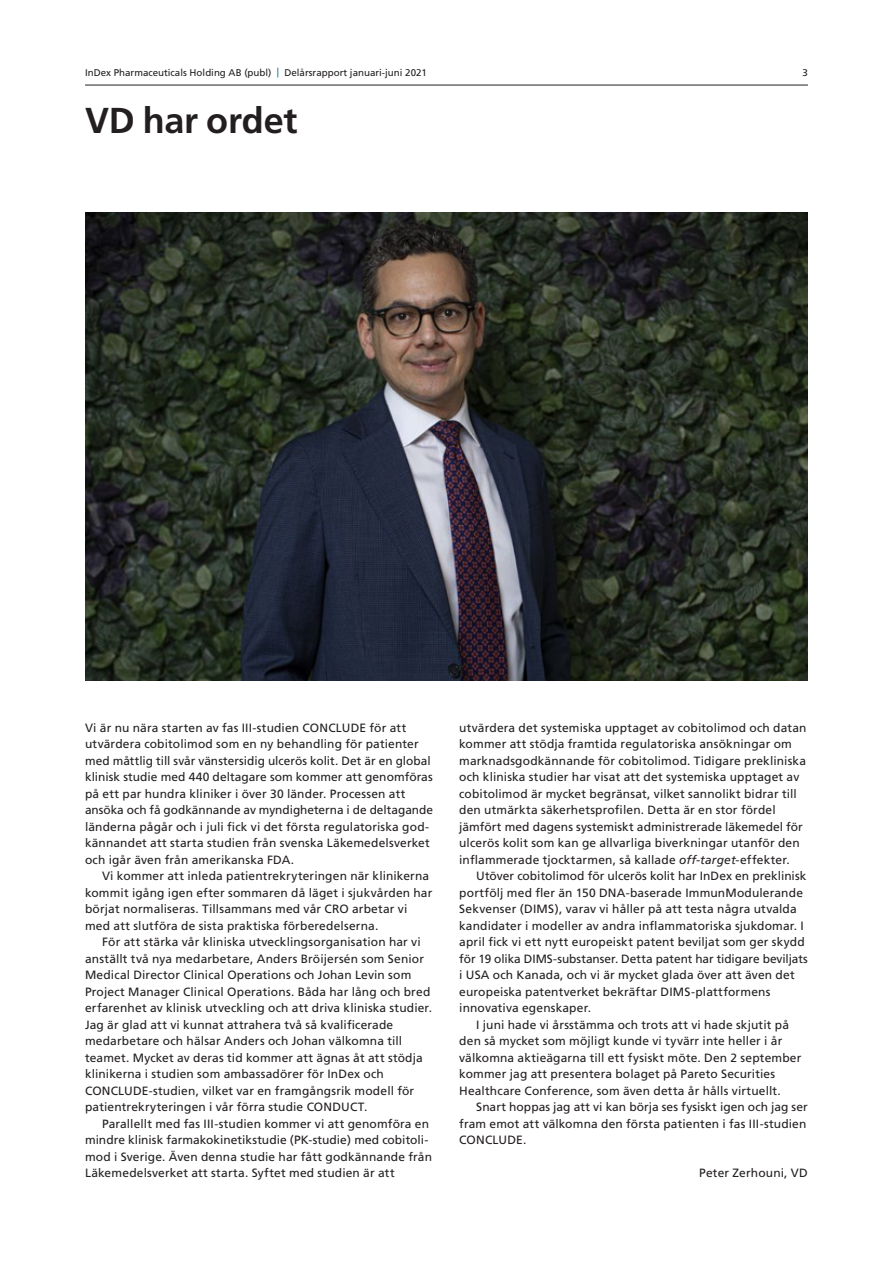
<style>
.page{position:relative;width:893px;height:1263px;background:#fff}
.page>*{position:absolute;margin:0;border:0;box-sizing:border-box;transform-origin:0 0}
.t1{font:700 36px "Frutiger";letter-spacing:-.005em;color:#231f20}
.t2{font:12px/16.5px "Frutiger";letter-spacing:.01em;color:#231f20}
.t3{font:9.75px "Frutiger";color:#231f20}
.s1{color:#007d8c}
.s2{font-style:italic}
</style>
<div class="page">
<hr style="left:85px;top:85px;width:723px;height:1px;background:#231f20">
<img style="left:85px;top:213px;width:723px;height:467px">
<p class="t3" style="left:85px;top:67px;width:343px">InDex Pharmaceuticals Holding AB (publ) <span class="s1">|</span> Delårsrapport januari-juni 2021</p>
<p class="t3" style="left:802px;top:67px;width:7px">3</p>
<h1 class="t1" style="left:85px;top:100px;width:214px">VD har ordet</h1>
<p class="t2" style="left:85px;top:719px;width:350px">Vi är nu nära starten av fas III-studien CONCLUDE för att utvärdera cobitolimod som en ny behandling för patienter med måttlig till svår vänstersidig ulcerös kolit. Det är en global klinisk studie med 440 deltagare som kommer att genomföras på ett par hundra kliniker i över 30 länder. Processen att ansöka och få godkännande av myndigheterna i de deltagande länderna pågår och i juli fick vi det första regulatoriska god&shy;kännandet att starta studien från svenska Läkemedelsverket och igår även från amerikanska FDA.</p>
<p class="t2" style="left:85px;top:868px;width:349px;text-indent:17px">Vi kommer att inleda patientrekryteringen när klinikerna kommit igång igen efter sommaren då läget i sjukvården har börjat normaliseras. Tillsammans med vår CRO arbetar vi med att slutföra de sista praktiska förberedelserna.</p>
<p class="t2" style="left:85px;top:934px;width:348px;text-indent:17px">För att stärka vår kliniska utvecklingsorganisation har vi anställt två nya medarbetare, Anders Bröijersén som Senior Medical Director Clinical Operations och Johan Levin som Project Manager Clinical Operations. Båda har lång och bred erfarenhet av klinisk utveckling och att driva kliniska studier.<br>Jag är glad att vi kunnat attrahera två så kvalificerade medarbetare och hälsar Anders och Johan välkomna till teamet. Mycket av deras tid kommer att ägnas åt att stödja klinikerna i studien som ambassadörer för InDex och CONCLUDE-studien, vilket var en framgångsrik modell för patientrekryteringen i vår förra studie CONDUCT.</p>
<p class="t2" style="left:85px;top:1115px;width:349px;text-indent:17px">Parallellt med fas III-studien kommer vi att genomföra en mindre klinisk farmakokinetikstudie (PK-studie) med cobitoli&shy;mod i Sverige. Även denna studie har fått godkännande från Läkemedelsverket att starta. Syftet med studien är att</p>
<p class="t2" style="left:459px;top:719px;width:349px">utvärdera det systemiska upptaget av cobitolimod och datan kommer att stödja framtida regulatoriska ansökningar om marknadsgodkännande för cobitolimod. Tidigare prekliniska och kliniska studier har visat att det systemiska upptaget av cobitolimod är mycket begränsat, vilket sannolikt bidrar till den utmärkta säkerhetsprofilen. Detta är en stor fördel jämfört med dagens systemiskt administrerade läkemedel för ulcerös kolit som kan ge allvarliga biverkningar utanför den inflammerade tjocktarmen, så kallade <span class="s2">off-target</span>-effekter.</p>
<p class="t2" style="left:476px;top:868px;width:332px">Utöver cobitolimod för ulcerös kolit har InDex en preklinisk</p>
<p class="t2" style="left:459px;top:884px;width:345px">portfölj med fler än 150 DNA-baserade ImmunModulerande</p>
<p class="t2" style="left:459px;top:901px;width:339px">Sekvenser (DIMS), varav vi håller på att testa några utvalda</p>
<p class="t2" style="left:459px;top:917px;width:346px">kandidater i modeller av andra inflammatoriska sjukdomar. I</p>
<p class="t2" style="left:459px;top:934px;width:347px">april fick vi ett nytt europeiskt patent beviljat som ger skydd</p>
<p class="t2" style="left:459px;top:950px;width:350px">för 19 olika DIMS-substanser. Detta patent har tidigare beviljats</p>
<p class="t2" style="left:459px;top:967px;width:337px">i USA och Kanada, och vi är mycket glada över att även det</p>
<p class="t2" style="left:459px;top:983px;width:313px">europeiska patentverket bekräftar DIMS-plattformens</p>
<p class="t2" style="left:459px;top:1000px;width:133px">innovativa egenskaper.</p>
<p class="t2" style="left:476px;top:1016px;width:314px">I juni hade vi årsstämma och trots att vi hade skjutit på</p>
<p class="t2" style="left:459px;top:1033px;width:325px">den så mycket som möjligt kunde vi tyvärr inte heller i år</p>
<p class="t2" style="left:459px;top:1049px;width:344px">välkomna aktieägarna till ett fysiskt möte. Den 2 september</p>
<p class="t2" style="left:459px;top:1066px;width:317px">kommer jag att presentera bolaget på Pareto Securities</p>
<p class="t2" style="left:459px;top:1082px;width:323px">Healthcare Conference, som även detta år hålls virtuellt.</p>
<p class="t2" style="left:476px;top:1099px;width:333px">Snart hoppas jag att vi kan börja ses fysiskt igen och jag ser</p>
<p class="t2" style="left:459px;top:1115px;width:349px">fram emot att välkomna den första patienten i fas III-studien</p>
<p class="t2" style="left:459px;top:1132px;width:69px">CONCLUDE.</p>
<p class="t2" style="left:699px;top:1165px;width:110px">Peter Zerhouni, VD</p>
</div>
